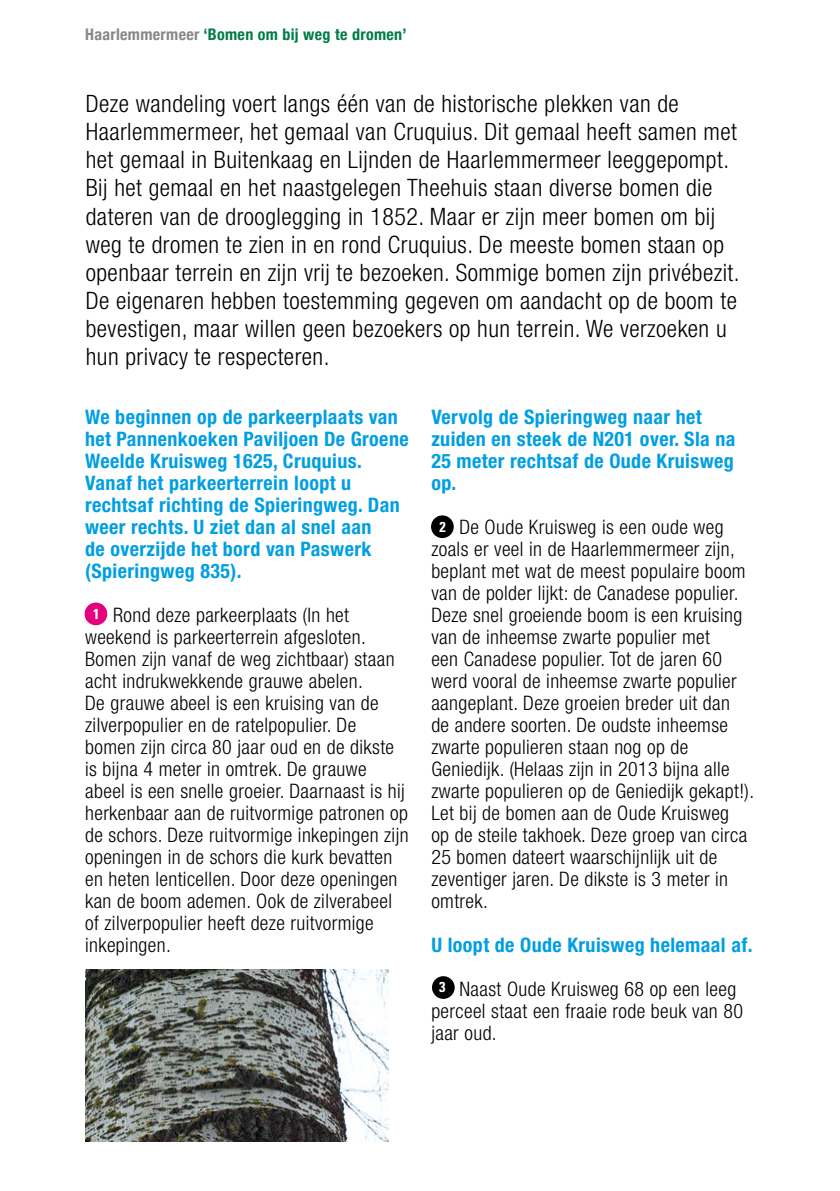
<style>
.page{position:relative;width:840px;height:1191px;background:#fff}
.page>*{position:absolute;margin:0;border:0;box-sizing:border-box;transform-origin:0 0}
.t1{font:300 condensed 24px/28px "Helvetica Neue LT";letter-spacing:.02em;color:#000}
.t2{font:300 condensed 20px/22px "Helvetica Neue LT";letter-spacing:.02em;color:#000}
.t3{font:700 condensed 20px/22px "Helvetica Neue LT";letter-spacing:.02em;color:#009fe3}
.t4{font:700 condensed 16px "Helvetica Neue";letter-spacing:.02em;color:#007b49}
.t5{font:700 condensed 14.4px "Univers LT";color:#fff}
.s1{color:#878787}
</style>
<div class="page">
<div style="left:84px;top:602px;width:23px;height:23px;background:#e6007d;border-radius:50%"></div>
<div style="left:431px;top:515px;width:22px;height:23px;background:#000;border-radius:50%"></div>
<div style="left:432px;top:976px;width:22px;height:23px;background:#000;border-radius:50%"></div>
<img style="left:85px;top:969px;width:303px;height:172px">
<p class="t4" style="left:85px;top:21px;width:323px"><span class="s1">Haarlemmermeer</span> ‘Bomen om bij weg te dromen’</p>
<p class="t1" style="left:86px;top:90px;width:655px">Deze wandeling voert langs één van de historische plekken van de Haarlemmermeer, het gemaal van Cruquius. Dit gemaal heeft samen met het gemaal in Buitenkaag en Lijnden de Haarlemmermeer leeggepompt.<br>Bij het gemaal en het naastgelegen Theehuis staan diverse bomen die dateren van de drooglegging in 1852. Maar er zijn meer bomen om bij weg te dromen te zien in en rond Cruquius. De meeste bomen staan op openbaar terrein en zijn vrij te bezoeken. Sommige bomen zijn privébezit.<br>De eigenaren hebben toestemming gegeven om aandacht op de boom te bevestigen, maar willen geen bezoekers op hun terrein. We verzoeken u hun privacy te respecteren.</p>
<p class="t3" style="left:85px;top:406px;width:325px">We beginnen op de parkeerplaats van het Pannenkoeken Paviljoen De Groene Weelde Kruisweg 1625, Cruquius.<br>Vanaf het parkeerterrein loopt u rechtsaf richting de Spieringweg. Dan weer rechts. U ziet dan al snel aan<br>de overzijde het bord van Paswerk (Spieringweg 835).</p>
<p class="t2" style="left:85px;top:604px;width:325px;text-indent:28px">Rond deze parkeerplaats (In het weekend is parkeerterrein afgesloten.<br>Bomen zijn vanaf de weg zichtbaar) staan acht indrukwekkende grauwe abelen.<br>De grauwe abeel is een kruising van de zilverpopulier en de ratelpopulier. De bomen zijn circa 80 jaar oud en de dikste is bijna 4 meter in omtrek. De grauwe abeel is een snelle groeier. Daarnaast is hij herkenbaar aan de ruitvormige patronen op de schors. Deze ruitvormige inkepingen zijn openingen in de schors die kurk bevatten en heten lenticellen. Door deze openingen kan de boom ademen. Ook de zilverabeel of zilverpopulier heeft deze ruitvormige inkepingen.</p>
<p class="t5" style="left:93px;top:605px;width:8px">1</p>
<p class="t3" style="left:431px;top:406px;width:305px">Vervolg de Spieringweg naar het zuiden en steek de N201 over. Sla na<br>25 meter rechtsaf de Oude Kruisweg op.</p>
<p class="t2" style="left:431px;top:516px;width:324px;text-indent:28px">De Oude Kruisweg is een oude weg zoals er veel in de Haarlemmermeer zijn, beplant met wat de meest populaire boom van de polder lijkt: de Canadese populier.<br>Deze snel groeiende boom is een kruising van de inheemse zwarte populier met<br>een Canadese populier. Tot de jaren 60 werd vooral de inheemse zwarte populier aangeplant. Deze groeien breder uit dan<br>de andere soorten. De oudste inheemse zwarte populieren staan nog op de Geniedijk. (Helaas zijn in 2013 bijna alle zwarte populieren op de Geniedijk gekapt!).<br>Let bij de bomen aan de Oude Kruisweg<br>op de steile takhoek. Deze groep van circa 25 bomen dateert waarschijnlijk uit de zeventiger jaren. De dikste is 3 meter in omtrek.</p>
<p class="t3" style="left:431px;top:934px;width:322px">U loopt de Oude Kruisweg helemaal af.</p>
<p class="t2" style="left:431px;top:978px;width:313px;text-indent:28px">Naast Oude Kruisweg 68 op een leeg perceel staat een fraaie rode beuk van 80 jaar oud.</p>
<p class="t5" style="left:439px;top:517px;width:8px">2</p>
<p class="t5" style="left:439px;top:978px;width:8px">3</p>
</div>
